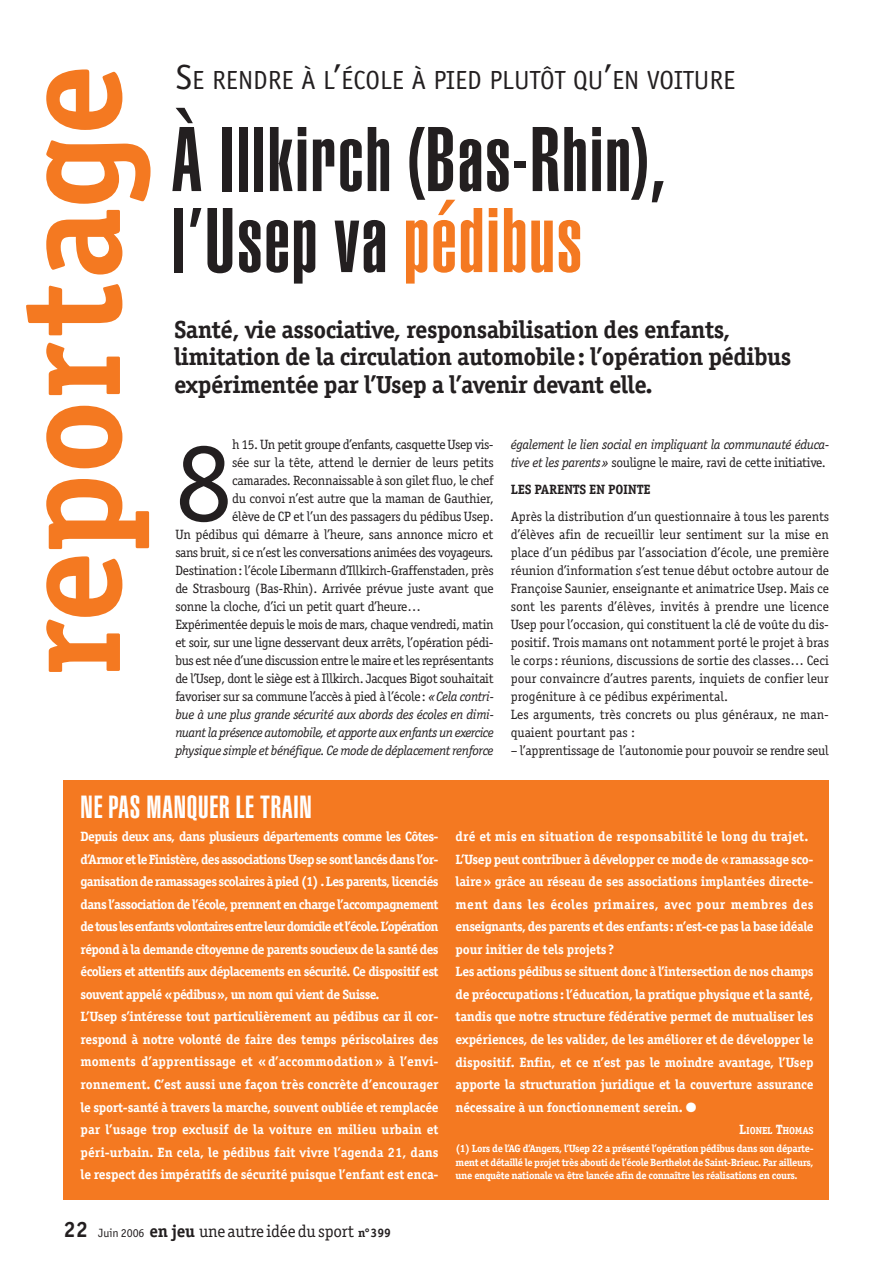
<style>
.page{position:relative;width:893px;height:1263px;background:#fff}
.page>*{position:absolute;margin:0;border:0;box-sizing:border-box;transform-origin:0 0}
.t1{font:700 144.15px "Officina Serif";letter-spacing:-.01em;color:#f47921}
.t2{font:113.85px "Officina Serif";color:#231f20}
.t3{font:900 extra-condensed 90px/81px "Helvetica";letter-spacing:.025em;color:#231f20}
.t4{font:900 extra-condensed 31.5px "Helvetica";letter-spacing:.025em;color:#fff}
.t5{font:27px "Officina Sans";letter-spacing:.005em;color:#231f20}
.t6{font:700 24.75px/27.8px "Officina Serif";letter-spacing:-.02em;color:#231f20}
.t7{font:17.25px "Officina Serif";letter-spacing:-.01em;color:#231f20}
.t8{font:13.5px/18px "Officina Serif";letter-spacing:-.015em;color:#231f20}
.t9{font:700 13.5px/22.5px "Officina Serif";letter-spacing:-.045em;color:#fff}
.t10{font:700 13.5px/22.5px "Officina Serif";letter-spacing:-.02em;color:#fff}
.t11{font:italic 13.5px/18px "Officina Serif";letter-spacing:-.025em;color:#231f20}
.t12{font:13.5px "Officina Serif";letter-spacing:-.035em;color:#231f20}
.t13{font:700 13.5px "Officina Serif";letter-spacing:-.015em;color:#231f20}
.t14{font:700 10.5px/13.5px "Officina Serif";letter-spacing:-.035em;color:#fff;text-align:justify}
.t15{font:700 10.2px "Officina Serif";letter-spacing:-.02em;color:#fff}
.s1{font-size:36px}
.s2{color:#f47921}
.s3{font-style:italic}
.s4{font-style:normal}
.s5{font-size:13.5px}
.s6{font-weight:700;font-size:22.2px}
.s7{font-family:"Officina Sans";font-size:12.3px}
.s8{font-weight:700}
.s9{font-weight:700;font-size:12.3px}
</style>
<div class="page">
<div style="left:64px;top:781px;width:765px;height:419px;background:#f47921"></div>
<h1 class="t1" style="left:17px;top:678px;width:615px;rotate:-90deg">reportage</h1>
<h3 class="t5" style="left:175px;top:70px;width:561px"><span class="s1">S</span>E RENDRE À L<span class="s1">’</span>ÉCOLE À PIED PLUTÔT QU<span class="s1">’</span>EN VOITURE</h3>
<h3 class="t3" style="left:172px;top:124px;width:495px">À Illkirch (Bas-Rhin), l’Usep va <span class="s2">pédibus</span></h3>
<h3 class="t6" style="left:174px;top:317px;width:619px">Santé, vie associative, responsabilisation des enfants, limitation de la circulation automobile: l’opération pédibus expérimentée par l’Usep a l’avenir devant elle.</h3>
<p class="t12" style="left:232px;top:439px;width:263px">h 15. Un petit groupe d’enfants, casquette Usep vis-</p>
<p class="t8" style="left:232px;top:454px;width:263px">sée sur la tête, attend le dernier de leurs petits</p>
<p class="t8" style="left:232px;top:472px;width:263px">camarades. Reconnaissable à son gilet fluo, le chef</p>
<p class="t8" style="left:232px;top:490px;width:263px">du convoi n’est autre que la maman de Gauthier,</p>
<p class="t8" style="left:232px;top:508px;width:263px">élève de CP et l’un des passagers du pédibus Usep.</p>
<p class="t8" style="left:175px;top:526px;width:320px">Un pédibus qui démarre à l’heure, sans annonce micro et</p>
<p class="t8" style="left:175px;top:544px;width:320px">sans bruit, si ce n’est les conversations animées des voyageurs.</p>
<p class="t8" style="left:175px;top:562px;width:320px">Destination: l’école Libermann d’Illkirch-Graffenstaden, près</p>
<p class="t8" style="left:175px;top:580px;width:320px">de Strasbourg (Bas-Rhin). Arrivée prévue juste avant que</p>
<p class="t8" style="left:175px;top:598px;width:247px">sonne la cloche, d’ici un petit quart d’heure…</p>
<p class="t8" style="left:175px;top:616px;width:320px">Expérimentée depuis le mois de mars, chaque vendredi, matin</p>
<p class="t8" style="left:175px;top:634px;width:320px">et soir, sur une ligne desservant deux arrêts, l’opération pédi-</p>
<p class="t8" style="left:175px;top:652px;width:320px">bus est née d’une discussion entre le maire et les représentants</p>
<p class="t8" style="left:175px;top:670px;width:320px">de l’Usep, dont le siège est à Illkirch. Jacques Bigot souhaitait</p>
<p class="t8" style="left:175px;top:688px;width:320px">favoriser sur sa commune l’accès à pied à l’école: <span class="s3">«Cela contri-</span></p>
<p class="t11" style="left:175px;top:706px;width:320px">bue à une plus grande sécurité aux abords des écoles en dimi-</p>
<p class="t11" style="left:175px;top:724px;width:320px">nuant la présence automobile, et apporte aux enfants un exercice</p>
<p class="t11" style="left:175px;top:742px;width:320px">physique simple et bénéfique. Ce mode de déplacement renforce</p>
<h2 class="t2" style="left:175px;top:439px;width:58px">8</h2>
<p class="t11" style="left:511px;top:436px;width:320px">également le lien social en impliquant la communauté éduca&shy;tive et les parents» <span class="s4">souligne le maire, ravi de cette initiative.</span></p>
<p class="t13" style="left:511px;top:484px;width:142px">LES PARENTS EN POINTE</p>
<p class="t8" style="left:511px;top:508px;width:320px">Après la distribution d’un questionnaire à tous les parents d’élèves afin de recueillir leur sentiment sur la mise en place d’un pédibus par l’association d’école, une première réunion d’information s’est tenue début octobre autour de Françoise Saunier, enseignante et animatrice Usep. Mais ce sont les parents d’élèves, invités à prendre une licence Usep pour l’occasion, qui constituent la clé de voûte du dis&shy;positif. Trois mamans ont notamment porté le projet à bras le corps: réunions, discussions de sortie des classes… Ceci pour convaincre d’autres parents, inquiets de confier leur progéniture à ce pédibus expérimental.<br>Les arguments, très concrets ou plus généraux, ne man&shy;quaient pourtant pas :</p>
<p class="t8" style="left:511px;top:742px;width:320px">– l’apprentissage de l’autonomie pour pouvoir se rendre seul</p>
<h3 class="t4" style="left:81px;top:795px;width:233px">NE PAS MANQUER LE TRAIN</h3>
<p class="t9" style="left:81px;top:827px;width:360px">Depuis deux ans, dans plusieurs départements comme les Côtes&shy;d’Armor et le Finistère, des associations Usep se sont lancés dans l’or&shy;ganisation de ramassages scolaires à pied (1) . Les parents, licenciés dans l’association de l’école, prennent en charge l’accompagnement de tous les enfants volontaires entre leur domicile et l’école. L’opération répond à la demande citoyenne de parents soucieux de la santé des écoliers et attentifs aux déplacements en sécurité. Ce dispositif est souvent appelé «pédibus», un nom qui vient de Suisse.<br>L’Usep s’intéresse tout particulièrement au pédibus car il cor&shy;respond à notre volonté de faire des temps périscolaires des moments d’apprentissage et « d’accommodation » à l’envi&shy;ronnement. C’est aussi une façon très concrète d’encourager le sport-santé à travers la marche, souvent oubliée et remplacée par l’usage trop exclusif de la voiture en milieu urbain et péri-urbain. En cela, le pédibus fait vivre l’agenda 21, dans le respect des impératifs de sécurité puisque l’enfant est enca-</p>
<p class="t10" style="left:456px;top:827px;width:359px">dré et mis en situation de responsabilité le long du trajet.<br>L’Usep peut contribuer à développer ce mode de «ramassage sco&shy;laire» grâce au réseau de ses associations implantées directe&shy;ment dans les écoles primaires, avec pour membres des enseignants, des parents et des enfants: n’est-ce pas la base idéale pour initier de tels projets?<br>Les actions pédibus se situent donc à l’intersection de nos champs de préoccupations: l’éducation, la pratique physique et la santé, tandis que notre structure fédérative permet de mutualiser les expériences, de les valider, de les améliorer et de développer le dispositif. Enfin, et ce n’est pas le moindre avantage, l’Usep apporte la structuration juridique et la couverture assurance nécessaire à un fonctionnement serein. ●</p>
<p class="t15" style="left:739px;top:1127px;width:76px"><span class="s5">L</span>IONEL <span class="s5">T</span>HOMAS</p>
<p class="t14" style="left:456px;top:1142px;width:359px">(1) Lors de l’AG d’Angers, l’Usep 22 a présenté l’opération pédibus dans son départe&shy;ment et détaillé le projet très abouti de l’école Berthelot de Saint-Brieuc. Par ailleurs, une enquête nationale va être lancée afin de connaître les réalisations en cours.</p>
<p class="t7" style="left:64px;top:1225px;width:329px"><span class="s6">22</span> <span class="s7">Juin 2006</span> <span class="s8">en jeu</span> uneautreidéedusport <span class="s9">n°399</span></p>
</div>
